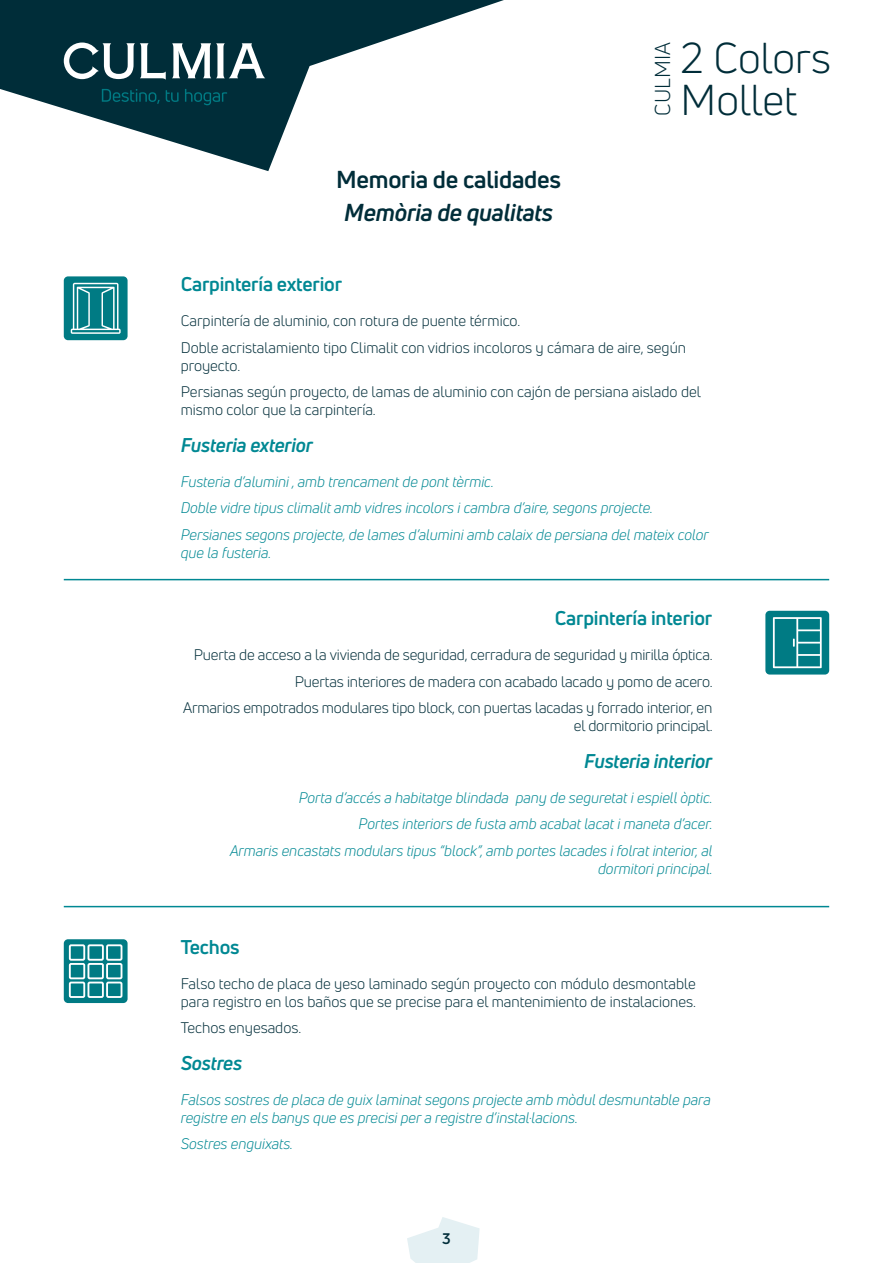
<style>
.page{position:relative;width:893px;height:1263px;background:#fff}
.page>*{position:absolute;margin:0;border:0;box-sizing:border-box;transform-origin:0 0}
.t1{font:42.3px/41.4px "Uni Neue";color:#002d39}
.t2{font:700 24px "Uni Neue";letter-spacing:-.01em;color:#002d39}
.t3{font:italic 700 24px "Uni Neue";letter-spacing:-.01em;color:#002d39}
.t4{font:21.15px "Uni Neue";color:#002d39}
.t5{font:700 19.5px "Uni Neue";letter-spacing:-.01em;color:#008893}
.t6{font:italic 700 19.5px "Uni Neue";letter-spacing:-.01em;color:#008893}
.t7{font:15px/26.5px "Uni Neue";color:#002d39}
.t8{font:italic 15px/26.5px "Uni Neue";color:#008893}
.t9{font:700 15px "Uni Neue";color:#002d39}
</style>
<div class="page">
<svg style="left:0;top:0;width:504px;height:171px"></svg>
<svg style="left:407px;top:1217px;width:73px;height:46px"></svg>
<svg style="left:172px;top:43px;width:93px;height:35px"></svg>
<svg style="left:64px;top:43px;width:102px;height:37px"></svg>
<svg style="left:102px;top:89px;width:125px;height:16px;background:#003e49"></svg>
<div style="left:64px;top:276px;width:64px;height:64px;background:#007b84;border-radius:4px"></div>
<svg style="left:71px;top:283px;width:50px;height:51px"></svg>
<div style="left:765px;top:611px;width:64px;height:63px;background:#007b84;border-radius:4px"></div>
<svg style="left:773px;top:617px;width:49px;height:51px"></svg>
<hr style="left:64px;top:579px;width:765px;height:1px;background:#008893">
<div style="left:64px;top:939px;width:64px;height:64px;background:#007b84;border-radius:4px"></div>
<svg style="left:68px;top:944px;width:55px;height:54px"></svg>
<hr style="left:64px;top:906px;width:765px;height:1px;background:#008893">
<h2 class="t2" style="left:336px;top:164px;width:226px">Memoria de calidades</h2>
<h2 class="t3" style="left:344px;top:198px;width:210px">Memòria de qualitats</h2>
<h3 class="t4" style="left:650px;top:116px;width:74px;rotate:-90deg">CULMIA</h3>
<h1 class="t1" style="left:681px;top:37px;width:152px">2 Colors<br>Mollet</h1>
<h3 class="t5" style="left:181px;top:272px;width:163px">Carpintería exterior</h3>
<p class="t7" style="left:181px;top:307px;width:507px">Carpintería de aluminio, con rotura de puente térmico.<br>Doble acristalamiento tipo Climalit con vidrios incoloros y cámara de aire, según</p>
<p class="t7" style="left:181px;top:352px;width:522px">proyecto.<br>Persianas según proyecto, de lamas de aluminio con cajón de persiana aislado del</p>
<p class="t7" style="left:181px;top:396px;width:197px">mismo color que la carpintería.</p>
<h3 class="t6" style="left:181px;top:432px;width:134px">Fusteria exterior</h3>
<p class="t8" style="left:181px;top:468px;width:530px">Fusteria d’alumini , amb trencament de pont tèrmic.<br>Doble vidre tipus climalit amb vidres incolors i cambra d’aire, segons projecte.<br>Persianes segons projecte, de lames d’alumini amb calaix de persiana del mateix color</p>
<p class="t8" style="left:181px;top:539px;width:92px">que la fusteria.</p>
<h3 class="t5" style="left:555px;top:606px;width:159px">Carpintería interior</h3>
<p class="t7" style="left:183px;top:642px;width:531px;text-align:right">Puerta de acceso a la vivienda de seguridad, cerradura de seguridad y mirilla óptica.<br>Puertas interiores de madera con acabado lacado y pomo de acero.<br>Armarios empotrados modulares tipo block, con puertas lacadas y forrado interior, en</p>
<p class="t7" style="left:574px;top:713px;width:140px">el dormitorio principal.</p>
<h3 class="t6" style="left:584px;top:749px;width:130px">Fusteria interior</h3>
<p class="t8" style="left:230px;top:784px;width:484px;text-align:right">Porta d’accés a habitatge blindada pany de seguretat i espiell òptic.<br>Portes interiors de fusta amb acabat lacat i maneta d’acer.<br>Armaris encastats modulars tipus “block”, amb portes lacades i folrat interior, al</p>
<p class="t8" style="left:598px;top:855px;width:116px">dormitori principal.</p>
<h3 class="t5" style="left:181px;top:935px;width:60px">Techos</h3>
<p class="t7" style="left:181px;top:974px;width:517px;line-height:18px">Falso techo de placa de yeso laminado según proyecto con módulo desmontable para registro en los baños que se precise para el mantenimiento de instalaciones.</p>
<p class="t7" style="left:181px;top:1015px;width:122px">Techos enyesados.</p>
<h3 class="t6" style="left:181px;top:1050px;width:63px">Sostres</h3>
<p class="t8" style="left:181px;top:1090px;width:532px;line-height:18px">Falsos sostres de placa de guix laminat segons projecte amb mòdul desmuntable para registre en els banys que es precisi per a registre d’instal·lacions.</p>
<p class="t8" style="left:181px;top:1131px;width:114px">Sostres enguixats.</p>
<p class="t9" style="left:442px;top:1229px;width:10px">3</p>
</div>
